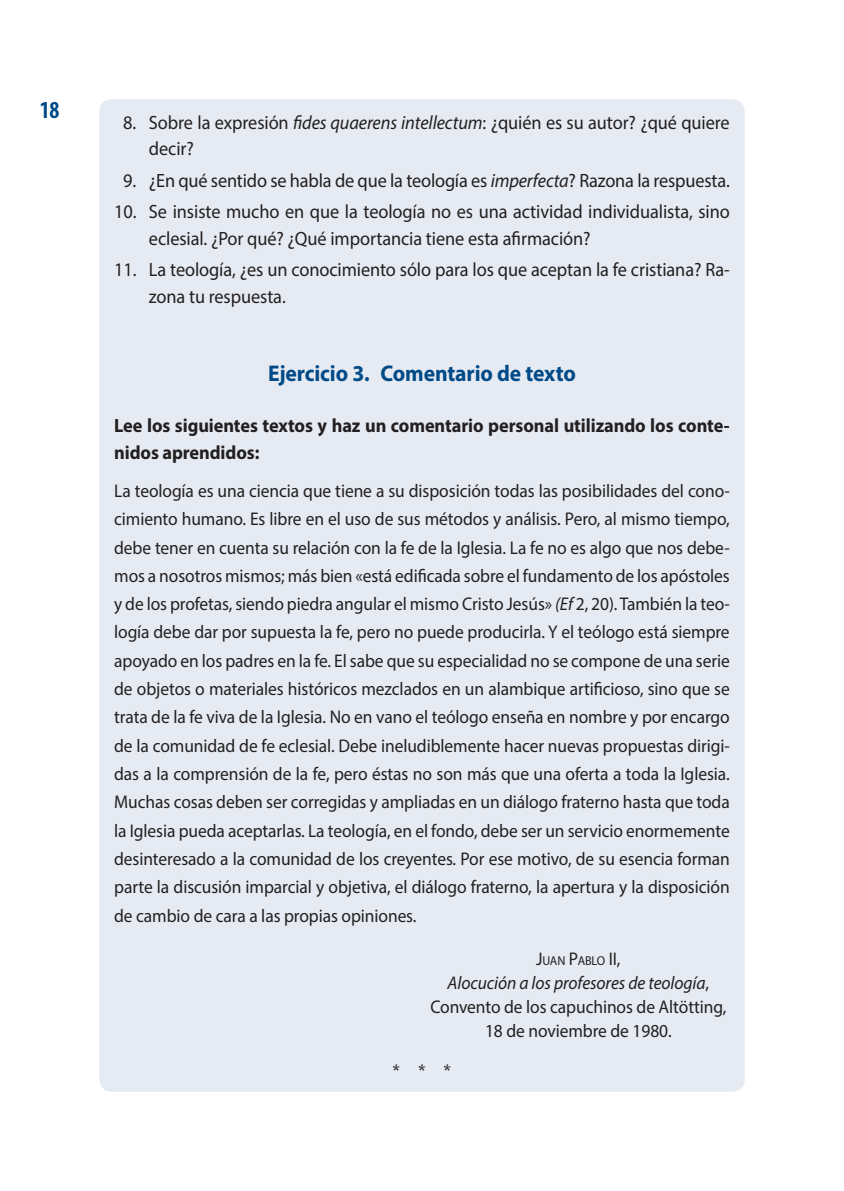
<style>
.page{position:relative;width:844px;height:1191px;background:#fff}
.page>*{position:absolute;margin:0;border:0;box-sizing:border-box;transform-origin:0 0}
.t1{font:700 condensed 24.5px "Myriad Pro";color:#004a87;scale:.95 1}
.t2{font:700 22.75px "Myriad Pro";letter-spacing:-.005em;color:#004a87;scale:.95 1}
.guia_de_estudio{font:19.25px/26.6px "Myriad Pro";letter-spacing:-.005em;color:#231f20;scale:.95 1}
.preguntas_ejercicio{font:700 19.25px/26.6px "Myriad Pro";letter-spacing:-.005em;color:#231f20;scale:.95 1}
.textos_para_lectura{font:18.38px/28.3px "Myriad Pro";letter-spacing:-.005em;color:#231f20;text-align:justify;scale:.95 1}
.firma{font:18.38px "Myriad Pro";letter-spacing:-.005em;color:#231f20;scale:.95 1}
.firma-2{font:italic 18.38px "Myriad Pro";letter-spacing:-.005em;color:#231f20;scale:.95 1}
.t3{font:18.38px "Book Antiqua";color:#231f20}
.firma-3{font:12.78px "Myriad Pro";letter-spacing:-.005em;color:#231f20;scale:.95 1}
.s1{font-style:italic}
.s2{font-size:18.38px}
.s3{font-style:normal}
</style>
<div class="page">
<div style="left:99px;top:99px;width:645px;height:992px;background:#e6ebf3;border-radius:12px"></div>
<h1 class="t1" style="left:40px;top:94px;width:22px">18</h1>
<p class="guia_de_estudio" style="left:149px;top:108px;width:612px;text-indent:-26px">8. Sobre la expresión <span class="s1">fides quaerens intellectum</span>: ¿quién es su autor? ¿qué quiere decir?</p>
<p class="guia_de_estudio" style="left:123px;top:167px;width:639px">9. ¿En qué sentido se habla de que la teología es <span class="s1">imperfecta</span>? Razona la respuesta.</p>
<p class="guia_de_estudio" style="left:149px;top:198px;width:613px;text-indent:-35px">10. Se insiste mucho en que la teología no es una actividad individualista, sino eclesial. ¿Por qué? ¿Qué importancia tiene esta afirmación?</p>
<p class="guia_de_estudio" style="left:149px;top:256px;width:612px;text-indent:-35px">11. La teología, ¿es un conocimiento sólo para los que aceptan la fe cristiana? Ra&shy;zona tu respuesta.</p>
<p class="t2" style="left:268px;top:358px;width:325px">Ejercicio 3. Comentario de texto</p>
<p class="preguntas_ejercicio" style="left:114px;top:412px;width:649px">Lee los siguientes textos y haz un comentario personal utilizando los conte&shy;nidos aprendidos:</p>
<p class="textos_para_lectura" style="left:114px;top:476px;width:649px">La teología es una ciencia que tiene a su disposición todas las posibilidades del cono&shy;cimiento humano. Es libre en el uso de sus métodos y análisis. Pero, al mismo tiempo, debe tener en cuenta su relación con la fe de la Iglesia. La fe no es algo que nos debe&shy;mos a nosotros mismos; más bien «está edificada sobre el fundamento de los apóstoles y de los profetas, siendo piedra angular el mismo Cristo Jesús» <span class="s1">(Ef</span> 2, 20). También la teo&shy;logía debe dar por supuesta la fe, pero no puede producirla. Y el teólogo está siempre apoyado en los padres en la fe. El sabe que su especialidad no se compone de una serie de objetos o materiales históricos mezclados en un alambique artificioso, sino que se trata de la fe viva de la Iglesia. No en vano el teólogo enseña en nombre y por encargo de la comunidad de fe eclesial. Debe ineludiblemente hacer nuevas propuestas dirigi&shy;das a la comprensión de la fe, pero éstas no son más que una oferta a toda la Iglesia.<br>Muchas cosas deben ser corregidas y ampliadas en un diálogo fraterno hasta que toda la Iglesia pueda aceptarlas. La teología, en el fondo, debe ser un servicio enormemente desinteresado a la comunidad de los creyentes. Por ese motivo, de su esencia forman parte la discusión imparcial y objetiva, el diálogo fraterno, la apertura y la disposición de cambio de cara a las propias opiniones.</p>
<p class="firma-3" style="left:536px;top:953px;width:90px"><span class="s2">J</span>UAN <span class="s2">P</span>ABLO <span class="s2">II,</span></p>
<p class="firma-2" style="left:447px;top:971px;width:277px">Alocución a los profesores de teología<span class="s3">,</span></p>
<p class="firma" style="left:430px;top:995px;width:313px">Convento de los capuchinos de Altötting,</p>
<p class="firma" style="left:485px;top:1019px;width:198px">18 de noviembre de 1980.</p>
<p class="t3" style="left:393px;top:1059px;width:60px">***</p>
</div>
